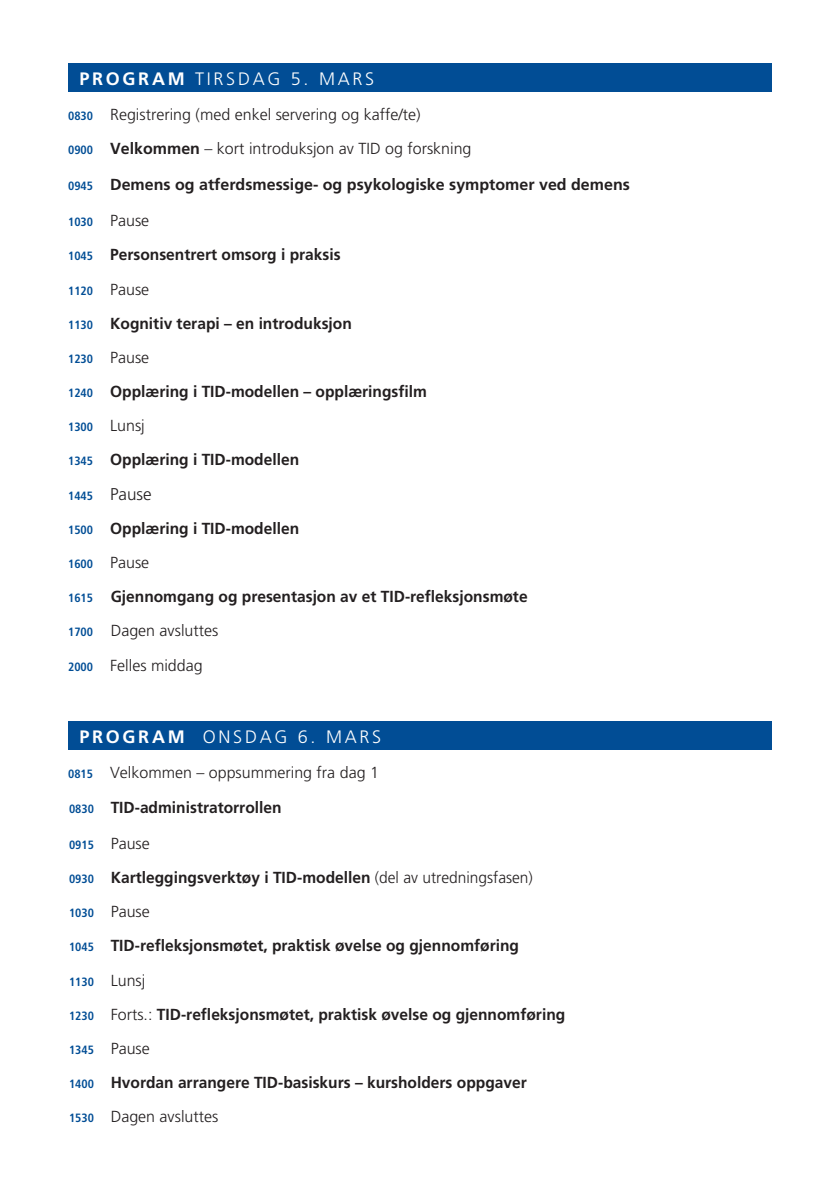
<style>
.page{position:relative;width:840px;height:1191px;background:#fff}
.page>*{position:absolute;margin:0;border:0;box-sizing:border-box;transform-origin:0 0}
.Stikktittel{font:300 18px "Frutiger LT Std";letter-spacing:.15em;color:#fff}
.Brødtekst{font:300 17px "Frutiger LT Std";color:#231f20}
.Brødtekst-2{font:700 16px "Frutiger LT Std";color:#231f20}
.Brødtekst-3{font:300 16px "Frutiger LT Std";color:#231f20}
.s1{font-weight:700}
.s2{font-weight:700;font-stretch:condensed;font-size:12px;color:#014d95}
.s3{font-stretch:condensed;font-size:12px;color:#014d95}
.s4{font-weight:300}
</style>
<div class="page">
<div style="left:68px;top:63px;width:703px;height:28px;background:#014d95"></div>
<div style="left:68px;top:721px;width:703px;height:29px;background:#014d95"></div>
<p class="Stikktittel" style="left:79px;top:68px;width:296px"><span class="s1">PROGRAM</span> TIRSDAG 5. MARS</p>
<p class="Brødtekst-3" style="left:68px;top:105px;width:354px"><span class="s2">0830</span> Registrering (med enkel servering og kaffe/te)</p>
<p class="Brødtekst-3" style="left:68px;top:139px;width:404px"><span class="s2">0900</span> <span class="s1">Velkommen</span> – kort introduksjon av TID og forskning</p>
<p class="Brødtekst-2" style="left:68px;top:175px;width:563px"><span class="s3">0945</span> Demens og atferdsmessige- og psykologiske symptomer ved demens</p>
<p class="Brødtekst-3" style="left:68px;top:211px;width:83px"><span class="s2">1030</span> Pause</p>
<p class="Brødtekst-2" style="left:68px;top:245px;width:274px"><span class="s3">1045</span> Personsentrert omsorg i praksis</p>
<p class="Brødtekst-3" style="left:68px;top:280px;width:83px"><span class="s2">1120</span> Pause</p>
<p class="Brødtekst-2" style="left:68px;top:314px;width:285px"><span class="s3">1130</span> Kognitiv terapi – en introduksjon</p>
<p class="Brødtekst-3" style="left:68px;top:348px;width:83px"><span class="s2">1230</span> Pause</p>
<p class="Brødtekst-2" style="left:68px;top:382px;width:360px"><span class="s3">1240</span> Opplæring i TID-modellen – opplæringsfilm</p>
<p class="Brødtekst-3" style="left:68px;top:417px;width:78px"><span class="s2">1300</span> Lunsj</p>
<p class="Brødtekst-2" style="left:68px;top:450px;width:232px"><span class="s3">1345</span> Opplæring i TID-modellen</p>
<p class="Brødtekst" style="left:68px;top:484px;width:85px"><span class="s2">1445</span> Pause</p>
<p class="Brødtekst-2" style="left:68px;top:519px;width:232px"><span class="s3">1500</span> Opplæring i TID-modellen</p>
<p class="Brødtekst-3" style="left:68px;top:553px;width:83px"><span class="s2">1600</span> Pause</p>
<p class="Brødtekst-2" style="left:68px;top:587px;width:461px"><span class="s3">1615</span> Gjennomgang og presentasjon av et TID-refleksjonsmøte</p>
<p class="Brødtekst-3" style="left:68px;top:622px;width:152px"><span class="s2">1700</span> Dagen avsluttes</p>
<p class="Brødtekst-3" style="left:68px;top:656px;width:136px"><span class="s2">2000</span> Felles middag</p>
<p class="Stikktittel" style="left:79px;top:727px;width:303px"><span class="s1">PROGRAM</span> ONSDAG 6. MARS</p>
<p class="Brødtekst-3" style="left:68px;top:764px;width:312px"><span class="s2">0815</span> Velkommen – oppsummering fra dag 1</p>
<p class="Brødtekst-2" style="left:69px;top:797px;width:214px"><span class="s3">0830</span> TID-administratorrollen</p>
<p class="Brødtekst-3" style="left:69px;top:834px;width:82px"><span class="s2">0915</span> Pause</p>
<p class="Brødtekst-2" style="left:69px;top:868px;width:465px"><span class="s3">0930</span> Kartleggingsverktøy i TID-modellen <span class="s4">(del av utredningsfasen)</span></p>
<p class="Brødtekst-3" style="left:69px;top:902px;width:82px"><span class="s2">1030</span> Pause</p>
<p class="Brødtekst-2" style="left:69px;top:936px;width:451px"><span class="s3">1045</span> TID-refleksjonsmøtet, praktisk øvelse og gjennomføring</p>
<p class="Brødtekst-3" style="left:69px;top:971px;width:78px"><span class="s2">1130</span> Lunsj</p>
<p class="Brødtekst-2" style="left:69px;top:1004px;width:497px"><span class="s3">1230</span> <span class="s4">Forts.:</span> TID-refleksjonsmøtet, praktisk øvelse og gjennomføring</p>
<p class="Brødtekst-3" style="left:69px;top:1039px;width:82px"><span class="s2">1345</span> Pause</p>
<p class="Brødtekst-2" style="left:69px;top:1073px;width:459px"><span class="s3">1400</span> Hvordan arrangere TID-basiskurs – kursholders oppgaver</p>
<p class="Brødtekst-3" style="left:69px;top:1107px;width:151px"><span class="s2">1530</span> Dagen avsluttes</p>
</div>
